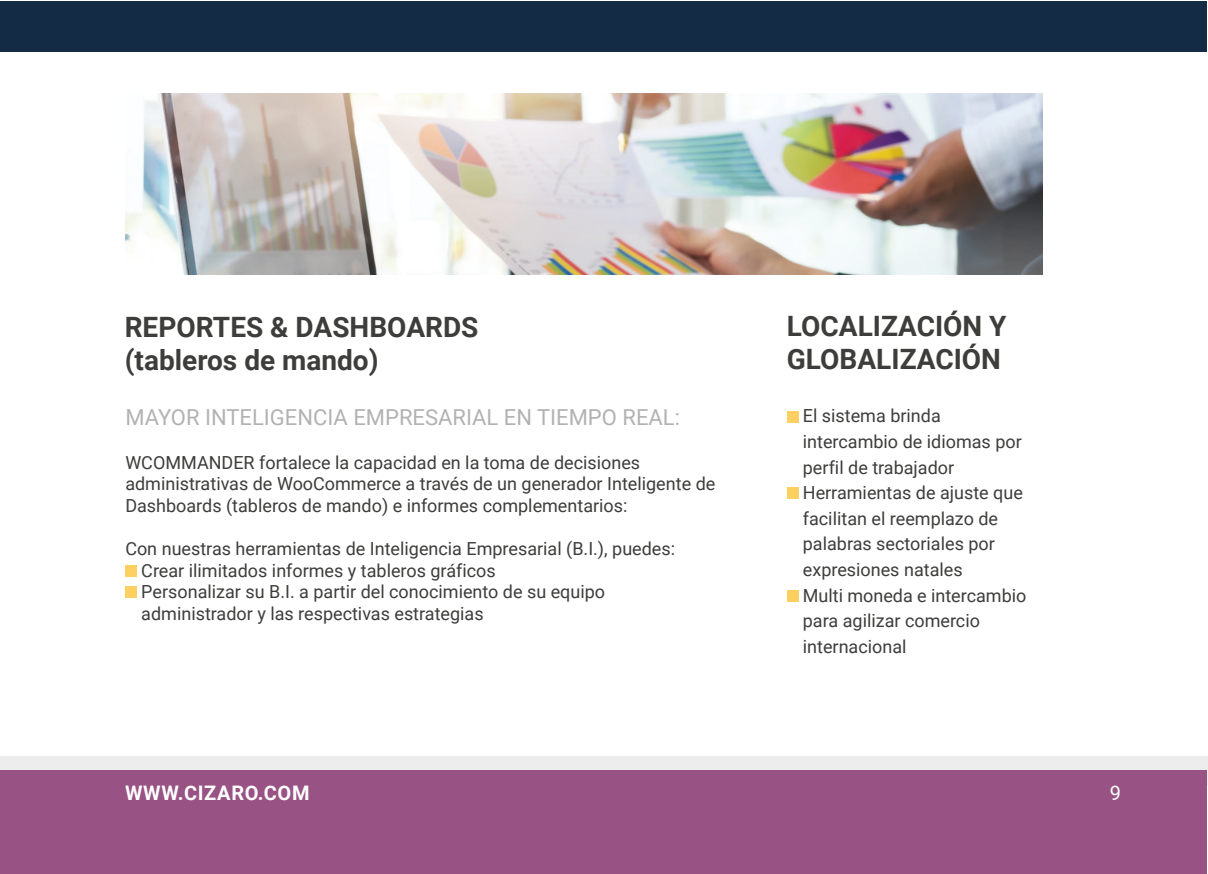
<style>
.page{position:relative;width:1208px;height:874px;background:#fff}
.page>*{position:absolute;margin:0;border:0;box-sizing:border-box;transform-origin:0 0}
.t1{font:700 28px/32.8px "Roboto";color:#3d3d3c}
.t2{font:22px "Roboto";color:#b2b2b2}
.t3{font:700 20px "Roboto";letter-spacing:.035em;color:#fff}
.t4{font:20px "Roboto";color:#fff}
.t5{font:18px/25.6px "Roboto";color:#3d3d3c}
</style>
<div class="page">
<div style="left:0;top:755px;width:1208px;height:28px;background:#ededed"></div>
<div style="left:0;top:769px;width:1207px;height:104px;background:#985284"></div>
<div style="left:0;top:1px;width:1207px;height:50px;background:#132b44"></div>
<div style="left:787px;top:410px;width:11px;height:12px;background:#fed062"></div>
<div style="left:787px;top:487px;width:11px;height:12px;background:#fed062"></div>
<div style="left:787px;top:590px;width:11px;height:11px;background:#fed062"></div>
<div style="left:125px;top:565px;width:12px;height:11px;background:#fed062"></div>
<div style="left:125px;top:586px;width:12px;height:12px;background:#fed062"></div>
<img style="left:126px;top:93px;width:916px;height:181px">
<h1 class="t1" style="left:125px;top:309px;width:355px">REPORTES &amp; DASHBOARDS (tableros de mando)</h1>
<p class="t2" style="left:125px;top:402px;width:556px">MAYOR INTELIGENCIA EMPRESARIAL EN TIEMPO REAL:</p>
<p class="t5" style="left:125px;top:450px;width:591px;line-height:21.6px">WCOMMANDER fortalece la capacidad en la toma de decisiones administrativas de WooCommerce a través de un generador Inteligente de<br>Dashboards (tableros de mando) e informes complementarios:</p>
<p class="t5" style="left:141px;top:537px;width:535px;line-height:21.6px;text-indent:-16px">Con nuestras herramientas de Inteligencia Empresarial (B.I.), puedes:<br>Crear ilimitados informes y tableros gráficos<br>Personalizar su B.I. a partir del conocimiento de su equipo administrador y las respectivas estrategias</p>
<h1 class="t1" style="left:787px;top:309px;width:221px">LOCALIZACIÓN Y<br>GLOBALIZACIÓN</h1>
<p class="t5" style="left:803px;top:402px;width:225px">El sistema brinda intercambio de idiomas por perfil de trabajador<br>Herramientas de ajuste que facilitan el reemplazo de palabras sectoriales por expresiones natales<br>Multi moneda e intercambio para agilizar comercio internacional</p>
<p class="t3" style="left:125px;top:778px;width:186px">WWW.CIZARO.COM</p>
<p class="t4" style="left:1109px;top:778px;width:13px">9</p>
</div>
